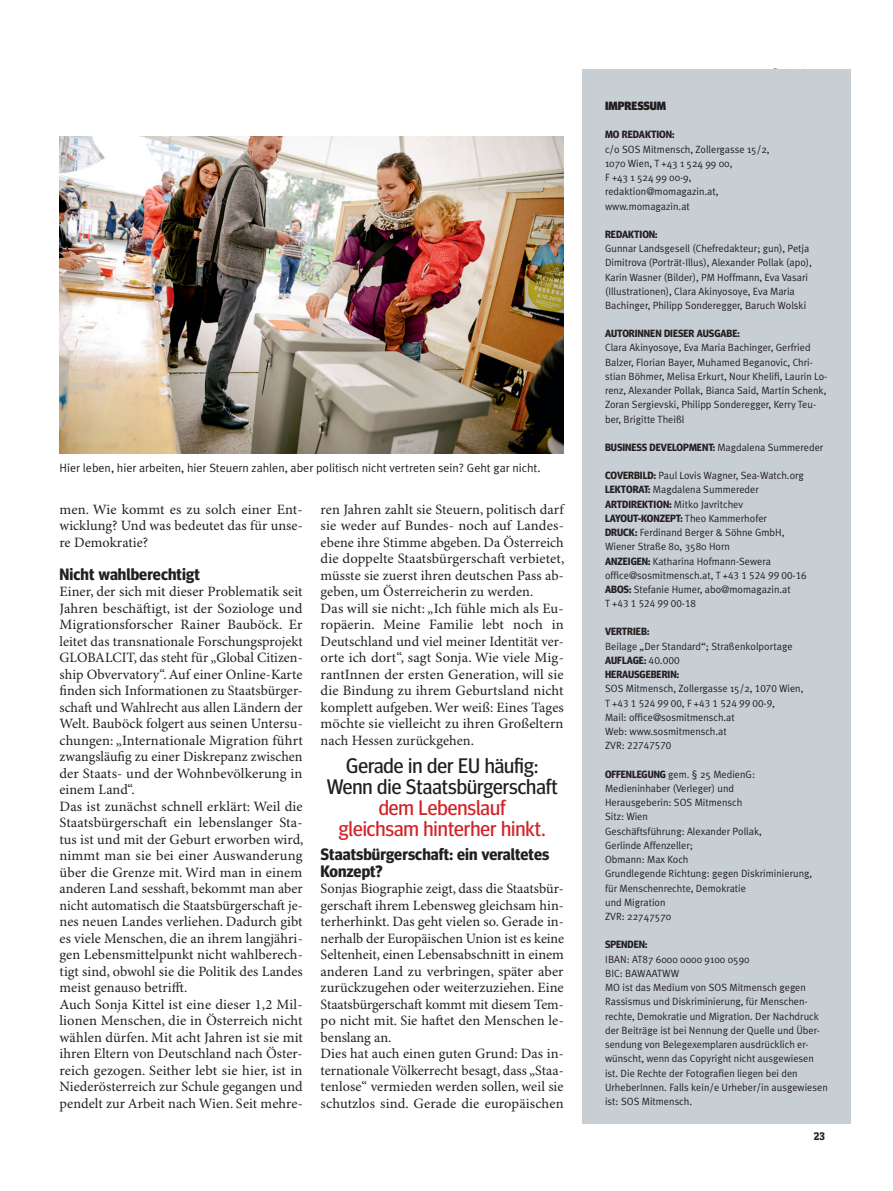
<style>
.page{position:relative;width:893px;height:1191px;background:#fff}
.page>*{position:absolute;margin:0;border:0;box-sizing:border-box;transform-origin:0 0}
.t1{font:21px/21px "Meta Headline";color:#231f20;text-align:center}
.t2{font:21px/21px "Meta Headline";color:#d2232a;text-align:center}
.t3{font:700 16.5px/16.5px "Meta Headline";letter-spacing:.005em;color:#231f20}
.t4{font:14.25px/16.5px "Minion Pro";letter-spacing:.005em;color:#231f20}
.t5{font:12px "Meta Plus Normal";color:#231f20}
.t6{font:900 12px "Meta Headline";color:#231f20}
.t7{font:700 12px "Zine Slab Dis";color:#231f20}
.t8{font:10.5px/14.2px "Meta Plus Normal";color:#231f20}
.t9{font:700 10.5px/14.2px "Meta Headline";color:#231f20}
.t10{font:10.5px "Meta Plus Normal Caps";color:#231f20}
.s1{font-family:"Meta Plus Normal";font-weight:400}
.s2{font-family:"Meta Headline";font-weight:700}
.s3{font-family:"Meta Plus Normal Caps"}
.s4{font-family:"Meta Plus Normal"}
.s5{font-family:"Meta Plus Normal Caps";font-weight:400}
</style>
<div class="page">
<img style="left:60px;top:136px;width:504px;height:318px">
<div style="left:582px;top:69px;width:268px;height:1054px;background:#c8cfd4"></div>
<p class="t5" style="left:60px;top:464px;width:483px">Hier leben, hier arbeiten, hier Steuern zahlen, aber politisch nicht vertreten sein? Geht gar nicht.</p>
<p class="t4" style="left:60px;top:502px;width:245px;text-align:justify">men. Wie kommt es zu solch einer Ent&shy;wicklung? Und was bedeutet das für unse&shy;re Demokratie?</p>
<p class="t3" style="left:60px;top:567px;width:142px">Nicht wahlberechtigt</p>
<p class="t4" style="left:60px;top:584px;width:245px">Einer, der sich mit dieser Problematik seit Jahren beschäftigt, ist der Soziologe und Migrationsforscher Rainer Bauböck. Er leitet das transnationale Forschungsprojekt GLOBALCIT, das steht für „Global Citizen&shy;ship Obvervatory“. Auf einer Online-Karte finden sich Informationen zu Staatsbürger&shy;schaft und Wahlrecht aus allen Ländern der Welt. Bauböck folgert aus seinen Untersu&shy;chungen: „Internationale Migration führt zwangsläufig zu einer Diskrepanz zwischen der Staats- und der Wohnbevölkerung in einem Land“.<br>Das ist zunächst schnell erklärt: Weil die Staatsbürgerschaft ein lebenslanger Sta&shy;tus ist und mit der Geburt erworben wird, nimmt man sie bei einer Auswanderung über die Grenze mit. Wird man in einem anderen Land sesshaft, bekommt man aber nicht automatisch die Staatsbürgerschaft je&shy;nes neuen Landes verliehen. Dadurch gibt es viele Menschen, die an ihrem langjähri&shy;gen Lebensmittelpunkt nicht wahlberech&shy;tigt sind, obwohl sie die Politik des Landes meist genauso betrifft.<br>Auch Sonja Kittel ist eine dieser 1,2 Mil&shy;lionen Menschen, die in Österreich nicht wählen dürfen. Mit acht Jahren ist sie mit ihren Eltern von Deutschland nach Öster&shy;reich gezogen. Seither lebt sie hier, ist in Niederösterreich zur Schule gegangen und pendelt zur Arbeit nach Wien. Seit mehre-</p>
<p class="t4" style="left:321px;top:502px;width:245px">ren Jahren zahlt sie Steuern, politisch darf sie weder auf Bundes- noch auf Landes&shy;ebene ihre Stimme abgeben. Da Österreich die doppelte Staatsbürgerschaft verbietet, müsste sie zuerst ihren deutschen Pass ab&shy;geben, um Österreicherin zu werden.<br>Das will sie nicht: „Ich fühle mich als Eu&shy;ropäerin. Meine Familie lebt noch in Deutschland und viel meiner Identität ver&shy;orte ich dort“, sagt Sonja. Wie viele Mig&shy;rantInnen der ersten Generation, will sie die Bindung zu ihrem Geburtsland nicht komplett aufgeben. Wer weiß: Eines Tages möchte sie vielleicht zu ihren Großeltern nach Hessen zurückgehen.</p>
<h1 class="t1" style="left:327px;top:756px;width:233px">Gerade in der EU häufig:<br>Wenn die Staatsbürgerschaft</h1>
<h1 class="t2" style="left:339px;top:798px;width:208px">dem Lebenslauf gleichsam hinterher hinkt.</h1>
<p class="t3" style="left:321px;top:847px;width:230px">Staatsbürgerschaft: ein veraltetes<br>Konzept?</p>
<p class="t4" style="left:321px;top:881px;width:245px">Sonjas Biographie zeigt, dass die Staatsbür&shy;gerschaft ihrem Lebensweg gleichsam hin&shy;terherhinkt. Das geht vielen so. Gerade in&shy;nerhalb der Europäischen Union ist es keine Seltenheit, einen Lebensabschnitt in einem anderen Land zu verbringen, später aber zurückzugehen oder weiterzuziehen. Eine Staatsbürgerschaft kommt mit diesem Tem&shy;po nicht mit. Sie haftet den Menschen le&shy;benslang an.<br>Dies hat auch einen guten Grund: Das in&shy;ternationale Völkerrecht besagt, dass „Staa&shy;tenlose“ vermieden werden sollen, weil sie schutzlos sind. Gerade die europäischen</p>
<p class="t6" style="left:605px;top:99px;width:63px">IMPRESSUM</p>
<p class="t9" style="left:605px;top:128px;width:71px">MO REDAKTION:</p>
<p class="t8" style="left:605px;top:143px;width:166px">c/o SOS Mitmensch, Zollergasse 15/2,<br>1070 Wien, T +43 1 524 99 00,<br>F +43 1 524 99 00-9, redaktion@momagazin.at, www.momagazin.at</p>
<p class="t9" style="left:605px;top:228px;width:54px">REDAKTION:</p>
<p class="t8" style="left:605px;top:242px;width:208px">Gunnar Landsgesell (Chefredakteur; gun), Petja Dimitrova (Porträt-Illus), Alexander Pollak (apo), Karin Wasner (Bilder), PM Hoffmann, Eva Vasari (Illustrationen), Clara Akinyosoye, Eva Maria Bachinger, Philipp Sonderegger, Baruch Wolski</p>
<p class="t9" style="left:605px;top:327px;width:136px">AUTORINNEN DIESER AUSGABE:</p>
<p class="t8" style="left:605px;top:341px;width:224px">Clara Akinyosoye, Eva Maria Bachinger, Gerfried Balzer, Florian Bayer, Muhamed Beganovic, Chri&shy;stian Böhmer, Melisa Erkurt, Nour Khelifi, Laurin Lo&shy;renz, Alexander Pollak, Bianca Said, Martin Schenk, Zoran Sergievski, Philipp Sonderegger, Kerry Teu&shy;ber, Brigitte Theißl</p>
<p class="t9" style="left:605px;top:441px;width:220px">BUSINESS DEVELOPMENT: <span class="s1">Magdalena Summereder</span></p>
<p class="t8" style="left:605px;top:469px;width:200px"><span class="s2">COVERBILD:</span> Paul Lovis Wagner, Sea-Watch.org<br><span class="s2">LEKTORAT:</span> Magdalena Summereder<br><span class="s2">ARTDIREKTION:</span> Mitko Javritchev</p>
<p class="t9" style="left:605px;top:512px;width:163px">LAYOUT-KONZEPT: <span class="s1">Theo Kammerhofer</span></p>
<p class="t8" style="left:605px;top:526px;width:203px"><span class="s2">DRUCK:</span> Ferdinand Berger &amp; Söhne GmbH, Wiener Straße 80, 3580 Horn<br><span class="s2">ANZEIGEN:</span> Katharina Hofmann-Sewera office@sosmitmensch.at, T +<span class="s3">43 1 524 99 00-16<br></span><span class="s2">ABOS:</span> Stefanie Humer, abo@momagazin.at</p>
<p class="t10" style="left:605px;top:597px;width:92px"><span class="s4">T +</span>43 1 524 99 00-18</p>
<p class="t9" style="left:605px;top:625px;width:46px">VERTRIEB:</p>
<p class="t8" style="left:605px;top:639px;width:189px">Beilage „Der Standard“; Straßenkolportage</p>
<p class="t9" style="left:605px;top:654px;width:76px">AUFLAGE: <span class="s5">40.000<br></span>HERAUSGEBERIN:</p>
<p class="t8" style="left:605px;top:682px;width:200px">SOS Mitmensch, Zollergasse 15/2, <span class="s3">1070</span> Wien,</p>
<p class="t10" style="left:605px;top:697px;width:171px"><span class="s4">T +</span>43 1 524 99 00<span class="s4">, F +</span>43 1 524 99 00-9<span class="s4">,</span></p>
<p class="t8" style="left:605px;top:711px;width:131px">Mail: office@sosmitmensch.at<br>Web: www.sosmitmensch.at</p>
<p class="t10" style="left:605px;top:739px;width:68px"><span class="s4">ZVR:</span> 22747570</p>
<p class="t8" style="left:605px;top:767px;width:209px"><span class="s2">OFFENLEGUNG</span> gem. § 25 MedienG:<br>Medieninhaber (Verleger) und<br>Herausgeberin: SOS Mitmensch<br>Sitz: Wien<br>Geschäftsführung: Alexander Pollak,<br>Gerlinde Affenzeller;<br>Obmann: Max Koch<br>Grundlegende Richtung: gegen Diskriminierung, für Menschenrechte, Demokratie<br>und Migration<br>ZVR: 22747570</p>
<p class="t9" style="left:605px;top:938px;width:44px">SPENDEN:</p>
<p class="t8" style="left:605px;top:952px;width:224px">IBAN: AT87 6000 0000 9100 0590<br>BIC: BAWAATWW<br>MO ist das Medium von SOS Mitmensch gegen Rassismus und Diskriminierung, für Menschen&shy;rechte, Demokratie und Migration. Der Nachdruck der Beiträge ist bei Nennung der Quelle und Über&shy;sendung von Belegexemplaren ausdrücklich er&shy;wünscht, wenn das Copyright nicht ausgewiesen ist. Die Rechte der Fotografien liegen bei den UrheberInnen. Falls kein/e Urheber/in ausgewiesen ist: SOS Mitmensch.</p>
<p class="t7" style="left:814px;top:1128px;width:13px">23</p>
</div>
